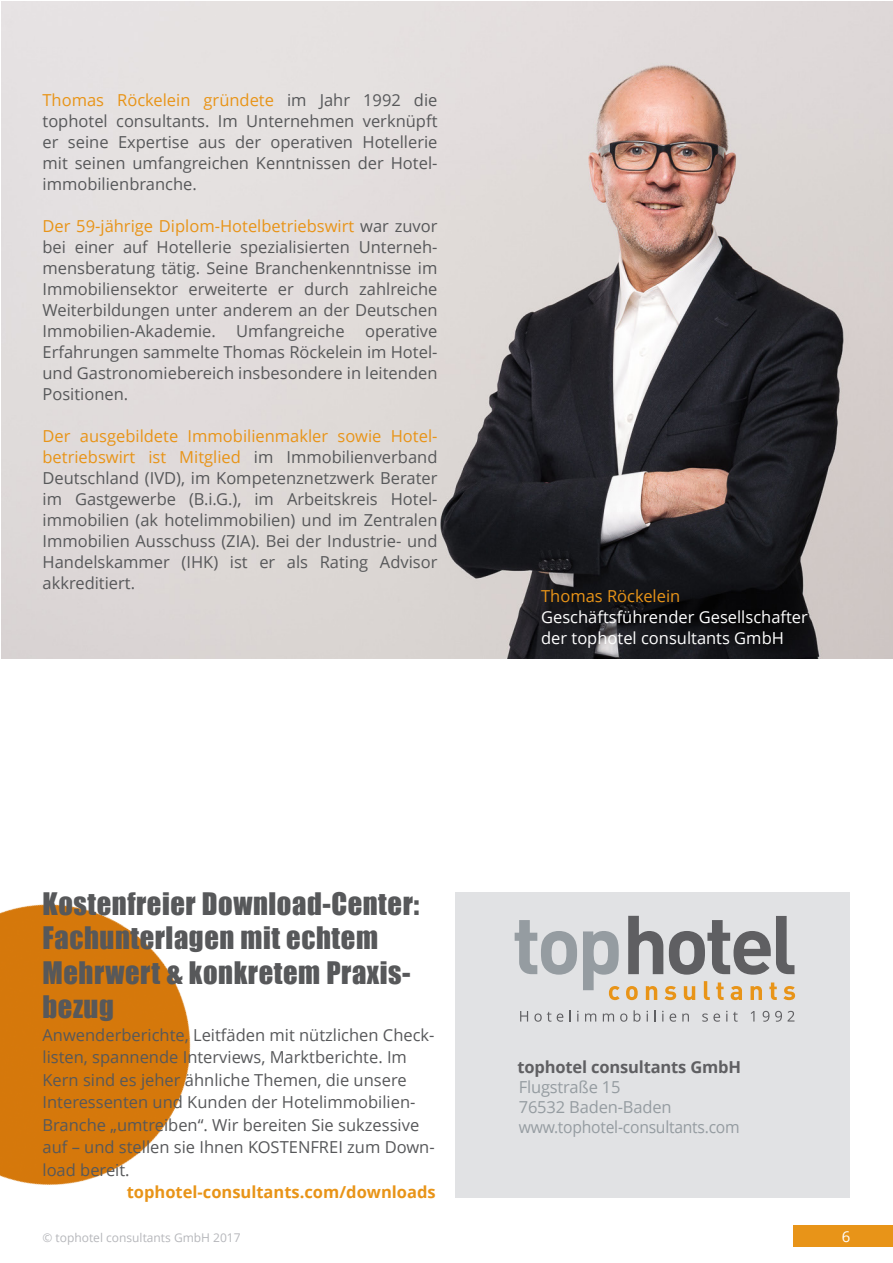
<style>
.page{position:relative;width:893px;height:1263px;background:#fff}
.page>*{position:absolute;margin:0;border:0;box-sizing:border-box;transform-origin:0 0}
.t1{font:28.5px/34.5px "Impact";letter-spacing:.02em;color:#57585a}
.t2{font:16.5px/21px "Open Sans";color:#57585a;text-align:justify}
.t3{font:16.5px "Open Sans";color:#fff}
.t4{font:700 16.5px "Open Sans";color:#e89418}
.t5{font:16.5px "Open Sans";letter-spacing:-.015em;color:#959ca1}
.t6{font:16.5px "Open Sans";letter-spacing:-.015em;color:#959ca1;scale:.95 1}
.t7{font:700 16.5px "Open Sans";letter-spacing:-.01em;color:#5f5f62}
.t8{font:16.5px "Open Sans";color:#e89418}
.t9{font:15px "Open Sans";color:#fff}
.t10{font:12px "Open Sans";color:#b6b7bb}
.s1{color:#e89418}
</style>
<div class="page">
<div style="left:455px;top:892px;width:395px;height:306px;background:#e1e2e4"></div>
<svg style="left:515px;top:920px;width:62px;height:55px"></svg>
<svg style="left:628px;top:916px;width:35px;height:58px"></svg>
<svg style="left:669px;top:916px;width:125px;height:59px"></svg>
<svg style="left:583px;top:931px;width:37px;height:69px"></svg>
<svg style="left:626px;top:986px;width:12px;height:14px"></svg>
<svg style="left:646px;top:986px;width:11px;height:14px"></svg>
<svg style="left:664px;top:986px;width:12px;height:14px"></svg>
<svg style="left:684px;top:986px;width:11px;height:14px"></svg>
<svg style="left:704px;top:981px;width:6px;height:19px"></svg>
<svg style="left:716px;top:982px;width:8px;height:18px"></svg>
<svg style="left:731px;top:986px;width:11px;height:14px"></svg>
<svg style="left:750px;top:986px;width:12px;height:14px"></svg>
<svg style="left:769px;top:982px;width:8px;height:18px"></svg>
<svg style="left:783px;top:986px;width:12px;height:14px"></svg>
<svg style="left:520px;top:1011px;width:8px;height:10px"></svg>
<svg style="left:534px;top:1012px;width:17px;height:10px"></svg>
<svg style="left:557px;top:1013px;width:6px;height:9px"></svg>
<svg style="left:569px;top:1010px;width:2px;height:11px"></svg>
<svg style="left:577px;top:1011px;width:2px;height:10px"></svg>
<svg style="left:585px;top:1013px;width:11px;height:8px"></svg>
<svg style="left:603px;top:1013px;width:11px;height:8px"></svg>
<svg style="left:620px;top:1013px;width:7px;height:9px"></svg>
<svg style="left:634px;top:1010px;width:6px;height:12px"></svg>
<svg style="left:654px;top:1010px;width:2px;height:11px"></svg>
<svg style="left:662px;top:1011px;width:2px;height:10px"></svg>
<svg style="left:670px;top:1013px;width:6px;height:9px"></svg>
<svg style="left:682px;top:1013px;width:7px;height:8px"></svg>
<svg style="left:702px;top:1013px;width:18px;height:9px"></svg>
<svg style="left:733px;top:1012px;width:5px;height:10px"></svg>
<svg style="left:751px;top:1011px;width:3px;height:10px"></svg>
<svg style="left:763px;top:1011px;width:6px;height:11px"></svg>
<svg style="left:775px;top:1011px;width:19px;height:11px"></svg>
<div style="left:793px;top:1226px;width:100px;height:21px;background:#e89418"></div>
<img style="left:1px;top:1px;width:892px;height:658px">
<img style="left:0;top:904px;width:191px;height:281px">
<p class="t2" style="left:43px;top:89px;width:396px"><span class="s1">Thomas Röckelein gründete</span> im Jahr 1992 die tophotel consultants. Im Unternehmen verknüpft er seine Expertise aus der operativen Hotellerie mit seinen umfangreichen Kenntnissen der Hotel&shy;immobilienbranche.</p>
<p class="t2" style="left:43px;top:215px;width:396px"><span class="s1">Der 59-jährige Diplom-Hotelbetriebswirt</span> war zuvor bei einer auf Hotellerie spezialisierten Unterneh&shy;mensberatung tätig. Seine Branchenkenntnisse im Immobiliensektor erweiterte er durch zahlreiche Weiterbildungen unter anderem an der Deutschen Immobilien-Akademie. Umfangreiche operative Erfahrungen sammelte Thomas Röckelein im Hotel&shy;und Gastronomiebereich insbesondere in leitenden Positionen.</p>
<p class="t2" style="left:43px;top:425px;width:396px"><span class="s1">Der ausgebildete Immobilienmakler sowie Hotel&shy;betriebswirt ist Mitglied</span> im Immobilienverband Deutschland (IVD), im Kompetenznetzwerk Berater im Gastgewerbe (B.i.G.), im Arbeitskreis Hotel&shy;immobilien (ak hotelimmobilien) und im Zentralen Immobilien Ausschuss (ZIA). Bei der Industrie- und Handelskammer (IHK) ist er als Rating Advisor akkreditiert.</p>
<p class="t8" style="left:541px;top:585px;width:141px">Thomas Röckelein</p>
<p class="t3" style="left:541px;top:606px;width:268px">Geschäftsführender Gesellschafter</p>
<p class="t3" style="left:541px;top:627px;width:244px">der tophotel consultants GmbH</p>
<p class="t1" style="left:43px;top:886px;width:378px">Kostenfreier Download-Center:<br>Fachunterlagen mit echtem<br>Mehrwert &amp; konkretem Praxis&shy;bezug</p>
<p class="t2" style="left:43px;top:1023px;width:394px;line-height:22.5px;text-align:left">Anwenderberichte, Leitfäden mit nützlichen Check&shy;listen, spannende Interviews, Marktberichte. Im Kern sind es jeher ähnliche Themen, die unsere Interessenten und Kunden der Hotelimmobilien-Branche „umtreiben“. Wir bereiten Sie sukzessive auf – und stellen sie Ihnen KOSTENFREI zum Down&shy;load bereit.</p>
<p class="t4" style="left:127px;top:1181px;width:310px">tophotel-consultants.com/downloads</p>
<p class="t10" style="left:43px;top:1230px;width:200px">© tophotel consultants GmbH 2017</p>
<p class="t7" style="left:517px;top:1055px;width:225px">tophotel consultants GmbH</p>
<p class="t5" style="left:519px;top:1076px;width:103px">Flugstraße 15</p>
<p class="t5" style="left:519px;top:1095px;width:154px">76532 Baden-Baden</p>
<p class="t6" style="left:519px;top:1115px;width:234px">www.tophotel-consultants.com</p>
<p class="t9" style="left:842px;top:1226px;width:10px">6</p>
</div>
